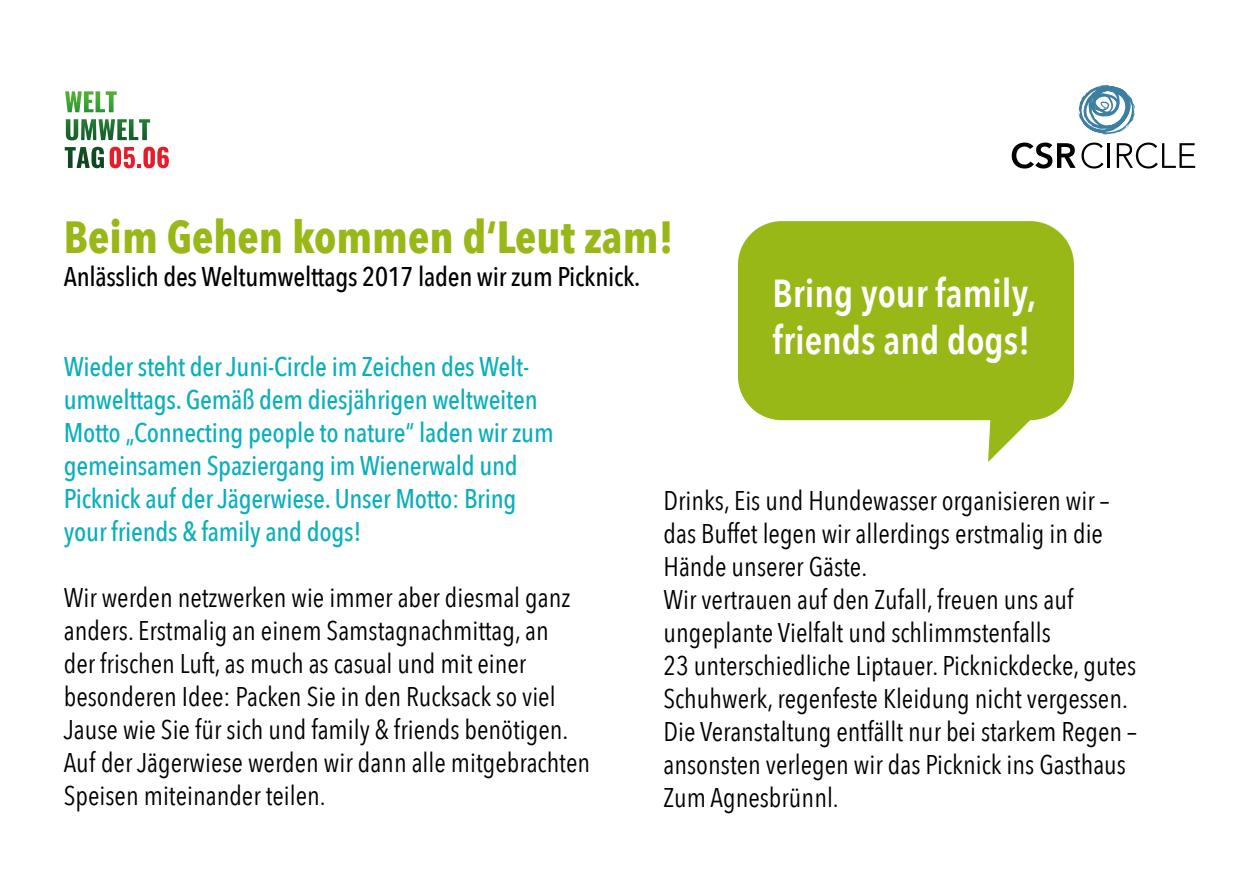
<style>
.page{position:relative;width:1259px;height:893px;background:#fff}
.page>*{position:absolute;margin:0;border:0;box-sizing:border-box;transform-origin:0 0}
.t1{font:700 45px "Avenir Next Condensed";color:#97b816}
.t2{font:600 39px/46.8px "Avenir Next Condensed";color:#fff}
.t3{font:27px/33px "Avenir Next Condensed";color:#000}
.t4{font:500 27px/33px "Avenir Next Condensed";letter-spacing:-.01em;color:#0aafbc}
.t5{font:500 27px "Avenir Next Condensed";letter-spacing:-.01em;color:#000}
</style>
<div class="page">
<svg style="left:1116px;top:143px;width:79px;height:26px"></svg>
<svg style="left:1011px;top:143px;width:64px;height:26px"></svg>
<svg style="left:1081px;top:143px;width:22px;height:26px"></svg>
<hr style="left:1107px;top:143px;width:3px;height:25px;background:#000">
<svg style="left:1078px;top:85px;width:57px;height:50px"></svg>
<div style="left:738px;top:221px;width:336px;height:199px;background:#97b816;border-radius:44px"></div>
<svg style="left:65px;top:91px;width:104px;height:77px"></svg>
<h1 class="t1" style="left:64px;top:209px;width:611px">Beim Gehen kommen d‘Leut zam!</h1>
<p class="t5" style="left:64px;top:260px;width:578px">Anlässlich des Weltumwelttags 2017 laden wir zum Picknick.</p>
<h2 class="t2" style="left:772px;top:269px;width:265px">Bring your family, friends and dogs!</h2>
<p class="t4" style="left:64px;top:350px;width:491px">Wieder steht der Juni-Circle im Zeichen des Welt&shy;umwelttags. Gemäß dem diesjährigen weltweiten Motto „Connecting people to nature“ laden wir zum gemeinsamen Spaziergang im Wienerwald und Picknick auf der Jägerwiese. Unser Motto: Bring your friends &amp; family and dogs!</p>
<p class="t3" style="left:64px;top:579px;width:528px">Wir werden netzwerken wie immer aber diesmal ganz anders. Erstmalig an einem Samstagnachmittag, an<br>der frischen Luft, as much as casual und mit einer besonderen Idee: Packen Sie in den Rucksack so viel Jause wie Sie für sich und family &amp; friends benötigen.<br>Auf der Jägerwiese werden wir dann alle mitgebrachten Speisen miteinander teilen.</p>
<p class="t3" style="left:663px;top:482px;width:475px">Drinks, Eis und Hundewasser organisieren wir – das Buffet legen wir allerdings erstmalig in die Hände unserer Gäste.<br>Wir vertrauen auf den Zufall, freuen uns auf ungeplante Vielfalt und schlimmstenfalls<br>23 unterschiedliche Liptauer. Picknickdecke, gutes Schuhwerk, regenfeste Kleidung nicht vergessen.<br>Die Veranstaltung entfällt nur bei starkem Regen – ansonsten verlegen wir das Picknick ins Gasthaus Zum Agnesbrünnl.</p>
</div>
